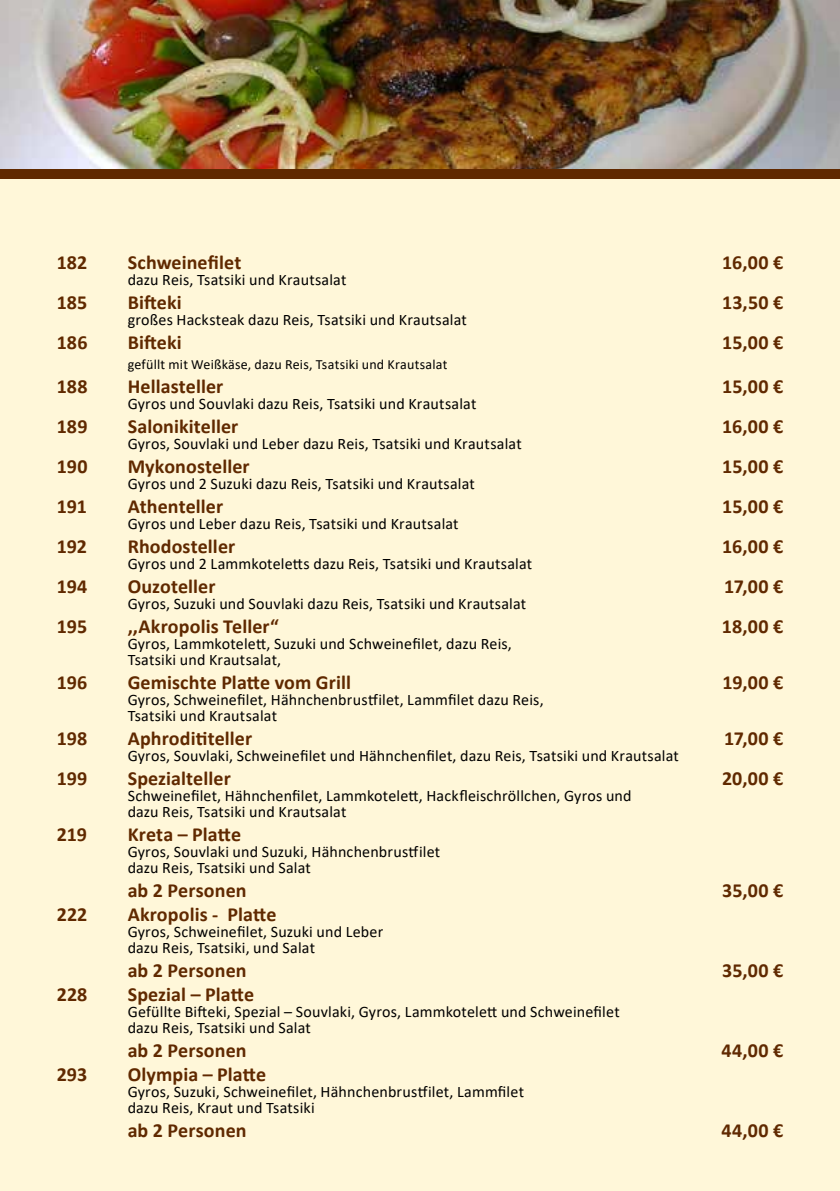
<style>
.page{position:relative;width:840px;height:1191px;background:#fff}
.page>*{position:absolute;margin:0;border:0;box-sizing:border-box;transform-origin:0 0}
.t1{font:700 20px "Calibri";letter-spacing:.005em;color:#602900}
.t2{font:16px/16px "Calibri";letter-spacing:.01em;color:#000}
.t3{font:14px "Calibri";letter-spacing:.015em;color:#000}
</style>
<div class="page">
<div style="left:0;top:0;width:839px;height:1191px;background:#fff7d9"></div>
<img style="left:0;top:0;width:839px;height:169px">
<div style="left:0;top:169px;width:839px;height:10px;background:#602900"></div>
<p class="t1" style="left:57px;top:248px;width:32px">182</p>
<p class="t1" style="left:128px;top:248px;width:115px">Schweinefilet</p>
<p class="t1" style="left:721px;top:248px;width:62px">16,00 €</p>
<p class="t2" style="left:128px;top:271px;width:220px">dazu Reis, Tsatsiki und Krautsalat</p>
<p class="t1" style="left:57px;top:288px;width:32px">185</p>
<p class="t1" style="left:128px;top:288px;width:56px">Bifteki</p>
<p class="t1" style="left:721px;top:288px;width:62px">13,50 €</p>
<p class="t2" style="left:128px;top:311px;width:340px">großes Hacksteak dazu Reis, Tsatsiki und Krautsalat</p>
<p class="t1" style="left:57px;top:328px;width:32px">186</p>
<p class="t1" style="left:128px;top:328px;width:56px">Bifteki</p>
<p class="t1" style="left:721px;top:328px;width:62px">15,00 €</p>
<p class="t3" style="left:128px;top:354px;width:321px">gefüllt mit Weißkäse, dazu Reis, Tsatsiki und Krautsalat</p>
<p class="t1" style="left:57px;top:372px;width:32px">188</p>
<p class="t1" style="left:128px;top:372px;width:97px">Hellasteller</p>
<p class="t1" style="left:721px;top:372px;width:62px">15,00 €</p>
<p class="t2" style="left:128px;top:395px;width:350px">Gyros und Souvlaki dazu Reis, Tsatsiki und Krautsalat</p>
<p class="t1" style="left:57px;top:412px;width:32px">189</p>
<p class="t1" style="left:128px;top:412px;width:112px">Salonikiteller</p>
<p class="t1" style="left:721px;top:412px;width:62px">16,00 €</p>
<p class="t2" style="left:128px;top:435px;width:395px">Gyros, Souvlaki und Leber dazu Reis, Tsatsiki und Krautsalat</p>
<p class="t1" style="left:57px;top:452px;width:32px">190</p>
<p class="t1" style="left:128px;top:452px;width:123px">Mykonosteller</p>
<p class="t1" style="left:721px;top:452px;width:62px">15,00 €</p>
<p class="t2" style="left:128px;top:475px;width:348px">Gyros und 2 Suzuki dazu Reis, Tsatsiki und Krautsalat</p>
<p class="t1" style="left:57px;top:492px;width:32px">191</p>
<p class="t1" style="left:128px;top:492px;width:97px">Athenteller</p>
<p class="t1" style="left:721px;top:492px;width:62px">15,00 €</p>
<p class="t2" style="left:128px;top:515px;width:332px">Gyros und Leber dazu Reis, Tsatsiki und Krautsalat</p>
<p class="t1" style="left:57px;top:532px;width:32px">192</p>
<p class="t1" style="left:128px;top:532px;width:109px">Rhodosteller</p>
<p class="t1" style="left:721px;top:532px;width:62px">16,00 €</p>
<p class="t2" style="left:128px;top:555px;width:406px">Gyros und 2 Lammkoteletts dazu Reis, Tsatsiki und Krautsalat</p>
<p class="t1" style="left:57px;top:572px;width:32px">194</p>
<p class="t1" style="left:128px;top:572px;width:89px">Ouzoteller</p>
<p class="t1" style="left:723px;top:572px;width:61px">17,00 €</p>
<p class="t2" style="left:128px;top:595px;width:400px">Gyros, Suzuki und Souvlaki dazu Reis, Tsatsiki und Krautsalat</p>
<p class="t1" style="left:57px;top:612px;width:32px">195</p>
<p class="t1" style="left:128px;top:612px;width:153px">,,Akropolis Teller“</p>
<p class="t1" style="left:721px;top:612px;width:63px">18,00 €</p>
<p class="t2" style="left:128px;top:635px;width:385px">Gyros, Lammkotelett, Suzuki und Schweinefilet, dazu Reis,<br>Tsatsiki und Krautsalat,</p>
<p class="t1" style="left:57px;top:668px;width:32px">196</p>
<p class="t1" style="left:128px;top:668px;width:225px">Gemischte Platte vom Grill</p>
<p class="t1" style="left:722px;top:668px;width:62px">19,00 €</p>
<p class="t2" style="left:128px;top:691px;width:417px">Gyros, Schweinefilet, Hähnchenbrustfilet, Lammfilet dazu Reis,<br>Tsatsiki und Krautsalat</p>
<p class="t1" style="left:57px;top:724px;width:32px">198</p>
<p class="t1" style="left:128px;top:724px;width:126px">Aphrodititeller</p>
<p class="t1" style="left:723px;top:724px;width:61px">17,00 €</p>
<p class="t2" style="left:128px;top:747px;width:552px">Gyros, Souvlaki, Schweinefilet und Hähnchenfilet, dazu Reis, Tsatsiki und Krautsalat</p>
<p class="t1" style="left:57px;top:764px;width:32px">199</p>
<p class="t1" style="left:128px;top:764px;width:104px">Spezialteller</p>
<p class="t1" style="left:721px;top:764px;width:63px">20,00 €</p>
<p class="t2" style="left:128px;top:787px;width:505px">Schweinefilet, Hähnchenfilet, Lammkotelett, Hackfleischröllchen, Gyros und dazu Reis, Tsatsiki und Krautsalat</p>
<p class="t1" style="left:57px;top:820px;width:32px">219</p>
<p class="t1" style="left:128px;top:820px;width:115px">Kreta – Platte</p>
<p class="t2" style="left:128px;top:843px;width:314px">Gyros, Souvlaki und Suzuki, Hähnchenbrustfilet dazu Reis, Tsatsiki und Salat</p>
<p class="t1" style="left:128px;top:876px;width:120px">ab 2 Personen</p>
<p class="t1" style="left:721px;top:876px;width:62px">35,00 €</p>
<p class="t1" style="left:57px;top:900px;width:32px">222</p>
<p class="t1" style="left:128px;top:900px;width:150px">Akropolis - Platte</p>
<p class="t2" style="left:128px;top:923px;width:257px">Gyros, Schweinefilet, Suzuki und Leber dazu Reis, Tsatsiki, und Salat</p>
<p class="t1" style="left:128px;top:956px;width:120px">ab 2 Personen</p>
<p class="t1" style="left:721px;top:956px;width:62px">35,00 €</p>
<p class="t1" style="left:57px;top:980px;width:32px">228</p>
<p class="t1" style="left:128px;top:980px;width:128px">Spezial – Platte</p>
<p class="t2" style="left:128px;top:1003px;width:493px">Gefüllte Bifteki, Spezial – Souvlaki, Gyros, Lammkotelett und Schweinefilet dazu Reis, Tsatsiki und Salat</p>
<p class="t1" style="left:128px;top:1036px;width:120px">ab 2 Personen</p>
<p class="t1" style="left:721px;top:1036px;width:63px">44,00 €</p>
<p class="t1" style="left:57px;top:1060px;width:32px">293</p>
<p class="t1" style="left:128px;top:1060px;width:140px">Olympia – Platte</p>
<p class="t2" style="left:128px;top:1083px;width:397px">Gyros, Suzuki, Schweinefilet, Hähnchenbrustfilet, Lammfilet dazu Reis, Kraut und Tsatsiki</p>
<p class="t1" style="left:128px;top:1116px;width:120px">ab 2 Personen</p>
<p class="t1" style="left:721px;top:1116px;width:63px">44,00 €</p>
</div>
